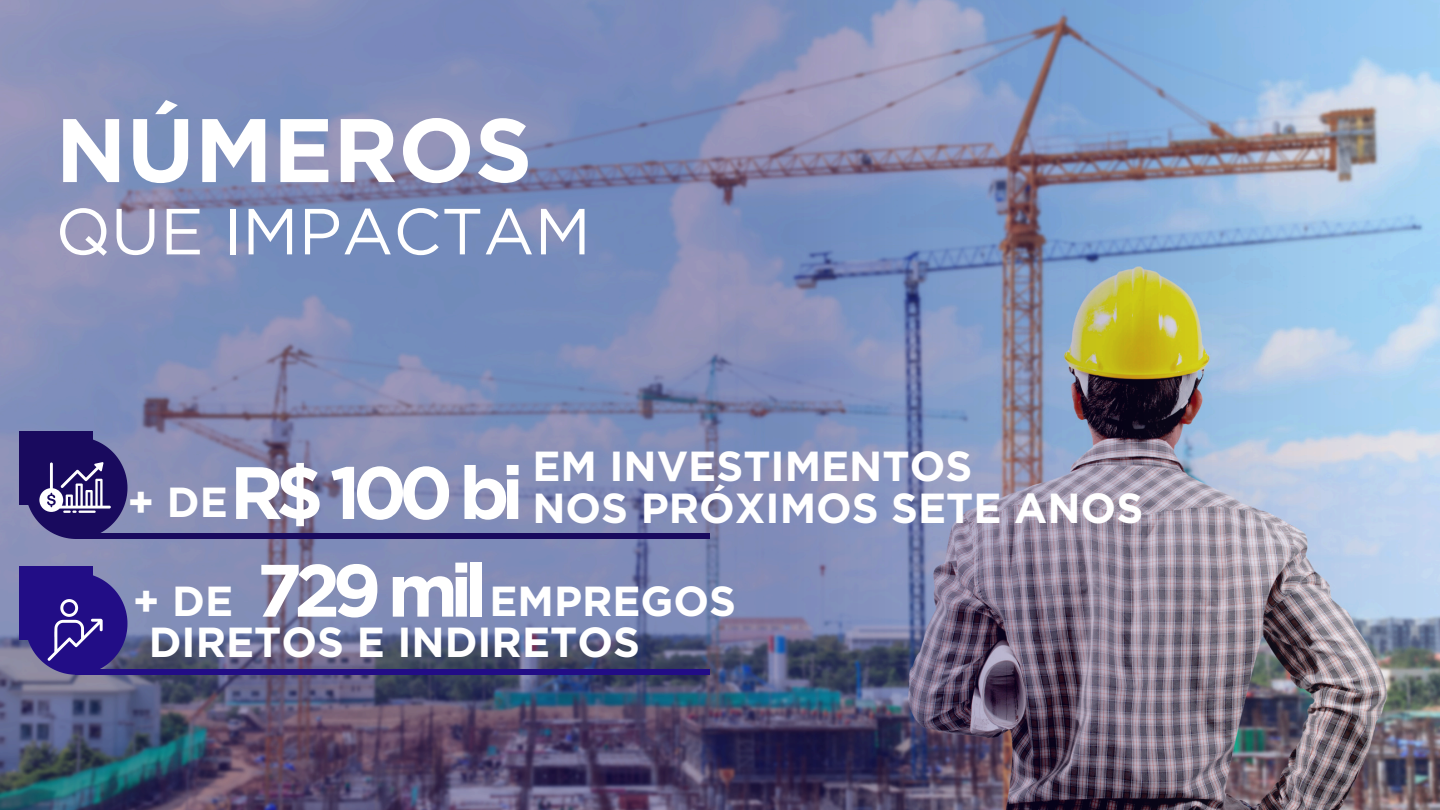
<style>
.page{position:relative;width:1440px;height:810px;background:#fff}
.page>*{position:absolute;margin:0;border:0;box-sizing:border-box;transform-origin:0 0}
.t1{font:700 90px "Gotham";color:#fff}
.t2{font:700 74px "Gotham";letter-spacing:-.105em;color:#fff}
.t3{font:65px "Gotham";color:#fff}
.t4{font:700 42px "Gotham";color:#fff}
</style>
<div class="page">
<img style="left:0;top:0;width:1440px;height:810px">
<div style="left:19px;top:431px;width:73px;height:73px;background:#190a5e"></div>
<div style="left:75px;top:534px;width:634px;height:5px;background:#190a5e"></div>
<div style="left:75px;top:670px;width:634px;height:5px;background:#220d86"></div>
<svg style="left:25px;top:437px;width:102px;height:102px"></svg>
<svg style="left:4px;top:551px;width:145px;height:145px;background:#564f98"></svg>
<h1 class="t1" style="left:56px;top:96px;width:478px">NÚMEROS</h1>
<h3 class="t3" style="left:56px;top:192px;width:537px">QUE IMPACTAM</h3>
<p class="t4" style="left:128px;top:477px;width:102px">+ DE</p>
<p class="t2" style="left:230px;top:448px;width:295px">R$ 100 bi</p>
<p class="t4" style="left:532px;top:440px;width:441px">EM INVESTIMENTOS</p>
<h2 class="t4" style="left:532px;top:482px;width:612px">NOS PRÓXIMOS SETE ANOS</h2>
<h2 class="t2" style="left:256px;top:546px;width:232px">729 mil</h2>
<p class="t4" style="left:149px;top:617px;width:493px">DIRETOS E INDIRETOS</p>
<p class="t4" style="left:489px;top:576px;width:248px">EMPREGOS</p>
<p class="t4" style="left:133px;top:576px;width:102px">+ DE</p>
</div>
